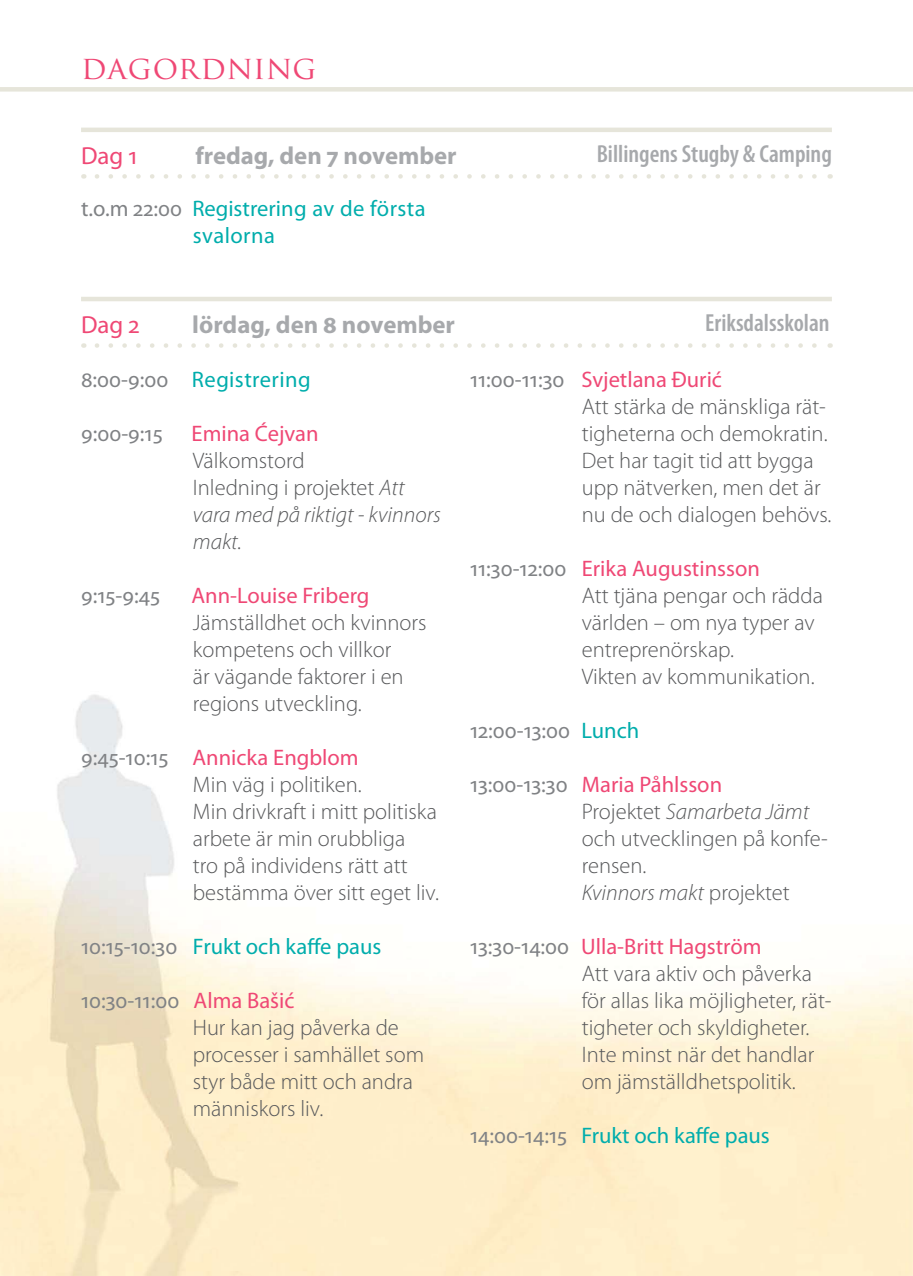
<style>
.page{position:relative;width:913px;height:1276px;background:#fff}
.page>*{position:absolute;margin:0;border:0;box-sizing:border-box;transform-origin:0 0}
.t1{font:31.5px "Trajan Pro";letter-spacing:.02em;color:#ef4875}
.t2{font:600 condensed 24.75px "Myriad Pro";color:#a7a9ac}
.t3{font:700 24.75px "Myriad Pro";color:#a7a9ac}
.t4{font:24.75px "Myriad Pro";color:#ef4875}
.t5{font:300 22.5px/27px "Myriad Pro";color:#58595b}
.t6{font:22.5px/27px "Myriad Pro";color:#00adac}
.t7{font:italic 300 22.5px/27px "Myriad Pro";color:#58595b}
.t8{font:22.5px "Myriad Pro";color:#808285}
.t9{font:22.5px "Myriad Pro";color:#ef4875}
.t10{font:22.5px "Myriad Pro";letter-spacing:.02em;color:#00adac}
.s1{color:#808285}
.s2{font-style:normal}
.s3{font-weight:400;color:#808285}
.s4{font-weight:400;color:#ef4875}
.s5{color:#00adac}
.s6{font-style:italic}
</style>
<div class="page">
<div style="left:0;top:87px;width:912px;height:5px;background:#e6e5da"></div>
<svg style="left:97px;top:174px;width:720px;height:5px"></svg>
<svg style="left:97px;top:343px;width:720px;height:5px"></svg>
<hr style="left:81px;top:297px;width:750px;height:4px;background:#e6e5da">
<hr style="left:81px;top:128px;width:750px;height:4px;background:#e6e5da">
<h1 class="t1" style="left:81px;top:48px;width:237px">DAGORDNING</h1>
<p class="t4" style="left:81px;top:142px;width:58px">Dag 1</p>
<p class="t3" style="left:195px;top:142px;width:263px">fredag, den 7 november</p>
<p class="t2" style="left:596px;top:140px;width:236px">Billingens Stugby &amp; Camping</p>
<p class="t6" style="left:193px;top:195px;width:234px;text-indent:-112px"><span class="s1">t.o.m 22:00</span> Registrering av de första svalorna</p>
<p class="t4" style="left:81px;top:311px;width:60px">Dag 2</p>
<p class="t3" style="left:192px;top:311px;width:264px">lördag, den 8 november</p>
<p class="t2" style="left:705px;top:309px;width:126px">Eriksdalsskolan</p>
<p class="t10" style="left:81px;top:367px;width:231px"><span class="s1">8:00-9:00</span> Registrering</p>
<p class="t8" style="left:81px;top:421px;width:83px">9:00-9:15</p>
<p class="t9" style="left:191px;top:421px;width:128px">Emina Ćejvan</p>
<p class="t7" style="left:193px;top:448px;width:249px"><span class="s2">Välkomstord<br>Inledning i projektet</span> Att vara med på riktigt - kvinnors makt.</p>
<p class="t8" style="left:81px;top:583px;width:80px">9:15-9:45</p>
<p class="t9" style="left:191px;top:583px;width:179px">Ann-Louise Friberg</p>
<p class="t5" style="left:193px;top:609px;width:235px">Jämställdhet och kvinnors kompetens och villkor<br>är vägande faktorer i en regions utveckling.</p>
<p class="t5" style="left:193px;top:744px;width:247px;text-indent:-112px"><span class="s3">9:45-10:15</span> <span class="s4">Annicka Engblom<br></span>Min väg i politiken.<br>Min drivkraft i mitt politiska arbete är min orubbliga<br>tro på individens rätt att bestämma över sitt eget liv.</p>
<p class="t6" style="left:81px;top:933px;width:301px"><span class="s1">10:15-10:30</span> Frukt och kaffe paus</p>
<p class="t5" style="left:193px;top:987px;width:233px;text-indent:-112px"><span class="s3">10:30-11:00</span> <span class="s4">Alma Bašić<br></span>Hur kan jag påverka de processer i samhället som styr både mitt och andra människors liv.</p>
<p class="t5" style="left:581px;top:366px;width:251px;text-indent:-112px"><span class="s3">11:00-11:30</span> <span class="s4">Svjetlana Đurić<br></span>Att stärka de mänskliga rät&shy;tigheterna och demokratin.<br>Det har tagit tid att bygga upp nätverken, men det är nu de och dialogen behövs.</p>
<p class="t5" style="left:581px;top:555px;width:243px;text-indent:-112px"><span class="s3">11:30-12:00</span> <span class="s4">Erika Augustinsson<br></span>Att tjäna pengar och rädda världen – om nya typer av entreprenörskap.<br>Vikten av kommunikation.</p>
<p class="t8" style="left:470px;top:718px;width:171px">12:00-13:00 <span class="s5">Lunch</span></p>
<p class="t5" style="left:581px;top:771px;width:247px;text-indent:-112px"><span class="s3">13:00-13:30</span> <span class="s4">Maria Påhlsson<br></span>Projektet <span class="s6">Samarbeta Jämt </span>och utvecklingen på konfe&shy;rensen.<br><span class="s6">Kvinnors makt</span> projektet</p>
<p class="t5" style="left:581px;top:933px;width:251px;text-indent:-112px"><span class="s3">13:30-14:00</span> <span class="s4">Ulla-Britt Hagström<br></span>Att vara aktiv och påverka för allas lika möjligheter, rät&shy;tigheter och skyldigheter.<br>Inte minst när det handlar om jämställdhetspolitik.</p>
<p class="t6" style="left:470px;top:1122px;width:301px"><span class="s1">14:00-14:15</span> Frukt och kaffe paus</p>
</div>
